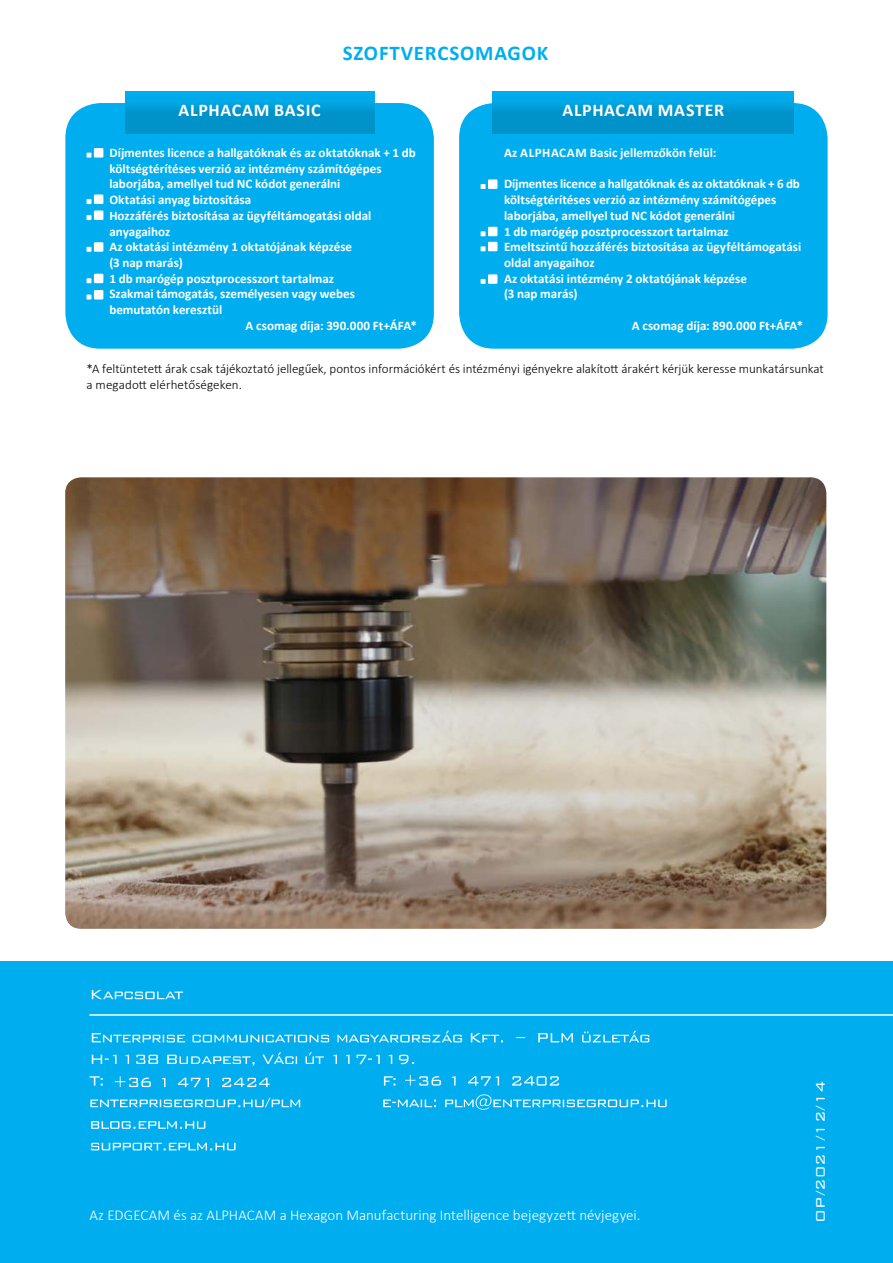
<style>
.page{position:relative;width:893px;height:1263px;background:#fff}
.page>*{position:absolute;margin:0;border:0;box-sizing:border-box;transform-origin:0 0}
.t1{font:700 21px "Calibri";letter-spacing:.04em;color:#00aeef}
.t2{font:700 17.85px "Calibri";letter-spacing:.04em;color:#fff}
.t3{font:16.5px "H Bank Gothic Light BT";color:#fff}
.t4{font:300 15px "Calibri";color:#fff}
.t5{font:700 13.05px/15.8px "Calibri";color:#fff}
.t6{font:300 13.05px/15.6px "Calibri";letter-spacing:-.005em;color:#000}
</style>
<div class="page">
<div style="left:0;top:961px;width:893px;height:302px;background:#00aeef"></div>
<hr style="left:89px;top:1014px;width:804px;height:2px;background:#fff">
<svg style="left:91px;top:1143px;width:145px;height:7px"></svg>
<svg style="left:91px;top:1121px;width:114px;height:8px"></svg>
<svg style="left:90px;top:1094px;width:577px;height:16px"></svg>
<svg style="left:92px;top:1052px;width:322px;height:14px"></svg>
<svg style="left:92px;top:1031px;width:557px;height:11px"></svg>
<svg style="left:92px;top:990px;width:91px;height:9px"></svg>
<svg style="left:90px;top:1075px;width:469px;height:12px"></svg>
<div style="left:459px;top:103px;width:369px;height:246px;background:#00aeef;border-radius:35px"></div>
<div style="left:492px;top:91px;width:302px;height:43px;background:#0092c8"></div>
<div style="left:492px;top:91px;width:302px;height:22px;background:linear-gradient(to bottom,#00b2f5,#0098d1)"></div>
<div style="left:488px;top:179px;width:9px;height:10px;background:#fff"></div>
<svg style="left:481px;top:184px;width:5px;height:5px"></svg>
<div style="left:488px;top:227px;width:9px;height:9px;background:#fff"></div>
<svg style="left:481px;top:231px;width:5px;height:5px"></svg>
<div style="left:488px;top:274px;width:9px;height:10px;background:#fff"></div>
<svg style="left:481px;top:279px;width:5px;height:5px"></svg>
<div style="left:488px;top:242px;width:9px;height:9px;background:#fff"></div>
<svg style="left:481px;top:246px;width:5px;height:5px"></svg>
<div style="left:65px;top:103px;width:369px;height:246px;background:#00aeef;border-radius:35px"></div>
<div style="left:125px;top:91px;width:249px;height:43px;background:#0092c8"></div>
<div style="left:125px;top:91px;width:249px;height:22px;background:linear-gradient(to bottom,#00b2f5,#0098d1)"></div>
<div style="left:94px;top:148px;width:9px;height:10px;background:#fff"></div>
<svg style="left:86px;top:153px;width:5px;height:5px"></svg>
<div style="left:94px;top:274px;width:9px;height:9px;background:#fff"></div>
<svg style="left:86px;top:278px;width:5px;height:5px"></svg>
<div style="left:94px;top:290px;width:9px;height:9px;background:#fff"></div>
<svg style="left:86px;top:295px;width:5px;height:5px"></svg>
<div style="left:94px;top:242px;width:9px;height:10px;background:#fff"></div>
<svg style="left:86px;top:247px;width:5px;height:5px"></svg>
<div style="left:94px;top:210px;width:9px;height:10px;background:#fff"></div>
<svg style="left:86px;top:215px;width:5px;height:5px"></svg>
<div style="left:94px;top:194px;width:9px;height:10px;background:#fff"></div>
<svg style="left:86px;top:199px;width:5px;height:5px"></svg>
<img style="left:65px;top:477px;width:761px;height:452px">
<h2 class="t2" style="left:179px;top:98px;width:143px">ALPHACAM BASIC</h2>
<h1 class="t1" style="left:343px;top:38px;width:207px">SZOFTVERCSOMAGOK</h1>
<h2 class="t2" style="left:562px;top:98px;width:163px">ALPHACAM MASTER</h2>
<p class="t5" style="left:109px;top:145px;width:308px">Díjmentes licence a hallgatóknak és az oktatóknak + 1 db</p>
<p class="t5" style="left:109px;top:160px;width:274px">költségtérítéses verzió az intézmény számítógépes</p>
<p class="t5" style="left:109px;top:176px;width:233px">laborjába, amellyel tud NC kódot generálni</p>
<p class="t5" style="left:109px;top:192px;width:143px">Oktatási anyag biztosítása</p>
<p class="t5" style="left:109px;top:207px;width:263px">Hozzáférés biztosítása az ügyféltámogatási oldal</p>
<p class="t5" style="left:109px;top:223px;width:62px">anyagaihoz</p>
<p class="t5" style="left:109px;top:239px;width:244px">Az oktatási intézmény 1 oktatójának képzése</p>
<p class="t5" style="left:109px;top:254px;width:75px">(3 nap marás)</p>
<p class="t5" style="left:109px;top:270px;width:226px">1 db marógép posztprocesszort tartalmaz</p>
<p class="t5" style="left:109px;top:286px;width:247px">Szakmai támogatás, személyesen vagy webes</p>
<p class="t5" style="left:109px;top:302px;width:114px">bemutatón keresztül</p>
<p class="t5" style="left:246px;top:317px;width:173px">A csomag díja: 390.000 Ft+ÁFA*</p>
<p class="t5" style="left:504px;top:145px;width:214px">Az ALPHACAM Basic jellemzőkön felül:</p>
<p class="t5" style="left:504px;top:176px;width:299px">Díjmentes licence a hallgatóknak és az oktatóknak + 6 db költségtérítéses verzió az intézmény számítógépes laborjába, amellyel tud NC kódot generálni<br>1 db marógép posztprocesszort tartalmaz<br>Emeltszintű hozzáférés biztosítása az ügyféltámogatási oldal anyagaihoz<br>Az oktatási intézmény 2 oktatójának képzése<br>(3 nap marás)</p>
<p class="t5" style="left:632px;top:317px;width:173px">A csomag díja: 890.000 Ft+ÁFA*</p>
<p class="t6" style="left:86px;top:361px;width:739px">*A feltüntetett árak csak tájékoztató jellegűek, pontos információkért és intézményi igényekre alakított árakért kérjük keresse munkatársunkat a megadott elérhetőségeken.</p>
<p class="t4" style="left:89px;top:1206px;width:553px">Az EDGECAM és az ALPHACAM a Hexagon Manufacturing Intelligence bejegyzett névjegyei.</p>
<p class="t3" style="left:811px;top:1223px;width:144px;rotate:-90deg">OP/2021/12/14</p>
</div>
